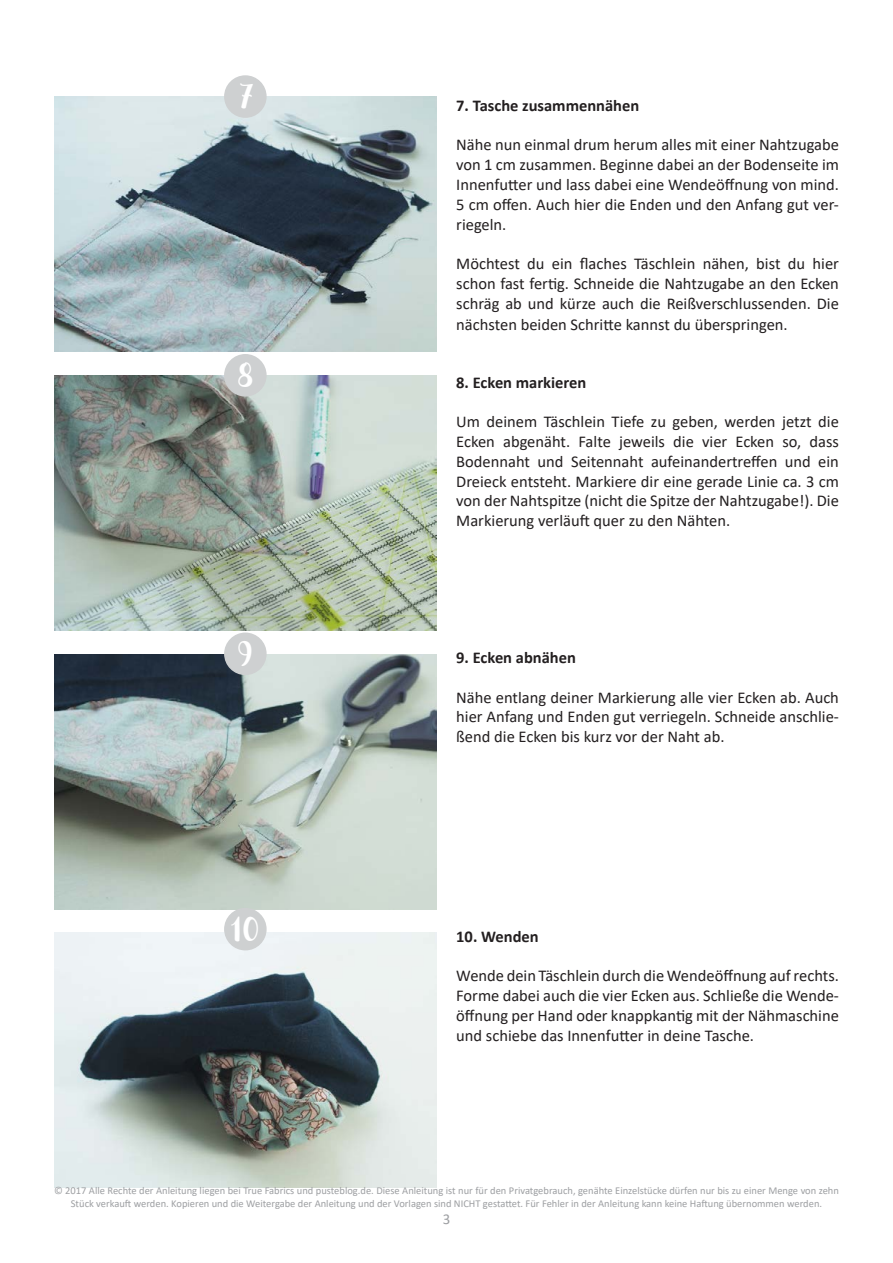
<style>
.page{position:relative;width:893px;height:1263px;background:#fff}
.page>*{position:absolute;margin:0;border:0;box-sizing:border-box;transform-origin:0 0}
.t1{font:33px "Autumnin November";color:#fff}
.t2{font:16.5px/19.8px "Calibri";color:#231f20;text-align:justify}
.t3{font:700 16.5px "Calibri";color:#231f20}
.t4{font:15px "Calibri";color:#9d9fa2}
.t5{font:10.5px/12.6px "Calibri";color:#9d9fa2;text-align:center}
</style>
<div class="page">
<img style="left:54px;top:933px;width:383px;height:255px">
<img style="left:54px;top:97px;width:383px;height:255px">
<img style="left:54px;top:375px;width:383px;height:255px">
<img style="left:54px;top:654px;width:383px;height:255px">
<div style="left:225px;top:76px;width:41px;height:41px;background:#ced0d1;border-radius:50%"></div>
<div style="left:224px;top:75px;width:43px;height:43px;border:2px solid #ced0d1;border-radius:50%"></div>
<div style="left:225px;top:355px;width:41px;height:41px;background:#ced0d1;border-radius:50%"></div>
<div style="left:224px;top:354px;width:43px;height:42px;border:2px solid #ced0d1;border-radius:50%"></div>
<div style="left:225px;top:633px;width:41px;height:41px;background:#ced0d1;border-radius:50%"></div>
<div style="left:224px;top:632px;width:43px;height:43px;border:2px solid #ced0d1;border-radius:50%"></div>
<div style="left:225px;top:909px;width:41px;height:41px;background:#ced0d1;border-radius:50%"></div>
<div style="left:224px;top:908px;width:43px;height:42px;border:2px solid #ced0d1;border-radius:50%"></div>
<p class="t1" style="left:239px;top:77px;width:16px">7</p>
<p class="t1" style="left:237px;top:357px;width:19px">8</p>
<p class="t1" style="left:238px;top:635px;width:17px">9</p>
<p class="t1" style="left:231px;top:910px;width:30px">10</p>
<p class="t3" style="left:456px;top:94px;width:185px">7. Tasche zusammennähen</p>
<p class="t2" style="left:456px;top:135px;width:384px">Nähe nun einmal drum herum alles mit einer Nahtzugabe von 1 cm zusammen. Beginne dabei an der Bodenseite im Innenfutter und lass dabei eine Wendeöffnung von mind.<br>5 cm offen. Auch hier die Enden und den Anfang gut ver&shy;riegeln.</p>
<p class="t2" style="left:456px;top:253px;width:384px">Möchtest du ein flaches Täschlein nähen, bist du hier schon fast fertig. Schneide die Nahtzugabe an den Ecken schräg ab und kürze auch die Reißverschlussenden. Die</p>
<p class="t2" style="left:456px;top:315px;width:333px">nächsten beiden Schritte kannst du überspringen.</p>
<p class="t3" style="left:456px;top:370px;width:132px">8. Ecken markieren</p>
<p class="t2" style="left:456px;top:411px;width:384px">Um deinem Täschlein Tiefe zu geben, werden jetzt die<br>Ecken abgenäht. Falte jeweils die vier Ecken so, dass</p>
<p class="t2" style="left:456px;top:451px;width:384px">Bodennaht und Seitennaht aufeinandertreffen und ein Dreieck entsteht. Markiere dir eine gerade Linie ca. 3 cm von der Nahtspitze (nicht die Spitze der Nahtzugabe!). Die Markierung verläuft quer zu den Nähten.</p>
<p class="t3" style="left:456px;top:646px;width:121px">9. Ecken abnähen</p>
<p class="t2" style="left:456px;top:687px;width:384px">Nähe entlang deiner Markierung alle vier Ecken ab. Auch hier Anfang und Enden gut verriegeln. Schneide anschlie&shy;ßend die Ecken bis kurz vor der Naht ab.</p>
<p class="t3" style="left:456px;top:924px;width:84px">10. Wenden</p>
<p class="t2" style="left:456px;top:965px;width:384px">Wende dein Täschlein durch die Wendeöffnung auf rechts.<br>Forme dabei auch die vier Ecken aus. Schließe die Wende&shy;öffnung per Hand oder knappkantig mit der Nähmaschine und schiebe das Innenfutter in deine Tasche.</p>
<p class="t5" style="left:54px;top:1184px;width:786px">© 2017 Alle Rechte der Anleitung liegen bei True Fabrics und pusteblog.de. Diese Anleitung ist nur für den Privatgebrauch, genähte Einzelstücke dürfen nur bis zu einer Menge von zehn<br>Stück verkauft werden. Kopieren und die Weitergabe der Anleitung und der Vorlagen sind NICHT gestattet. Für Fehler in der Anleitung kann keine Haftung übernommen werden.</p>
<p class="t4" style="left:443px;top:1209px;width:9px">3</p>
</div>
